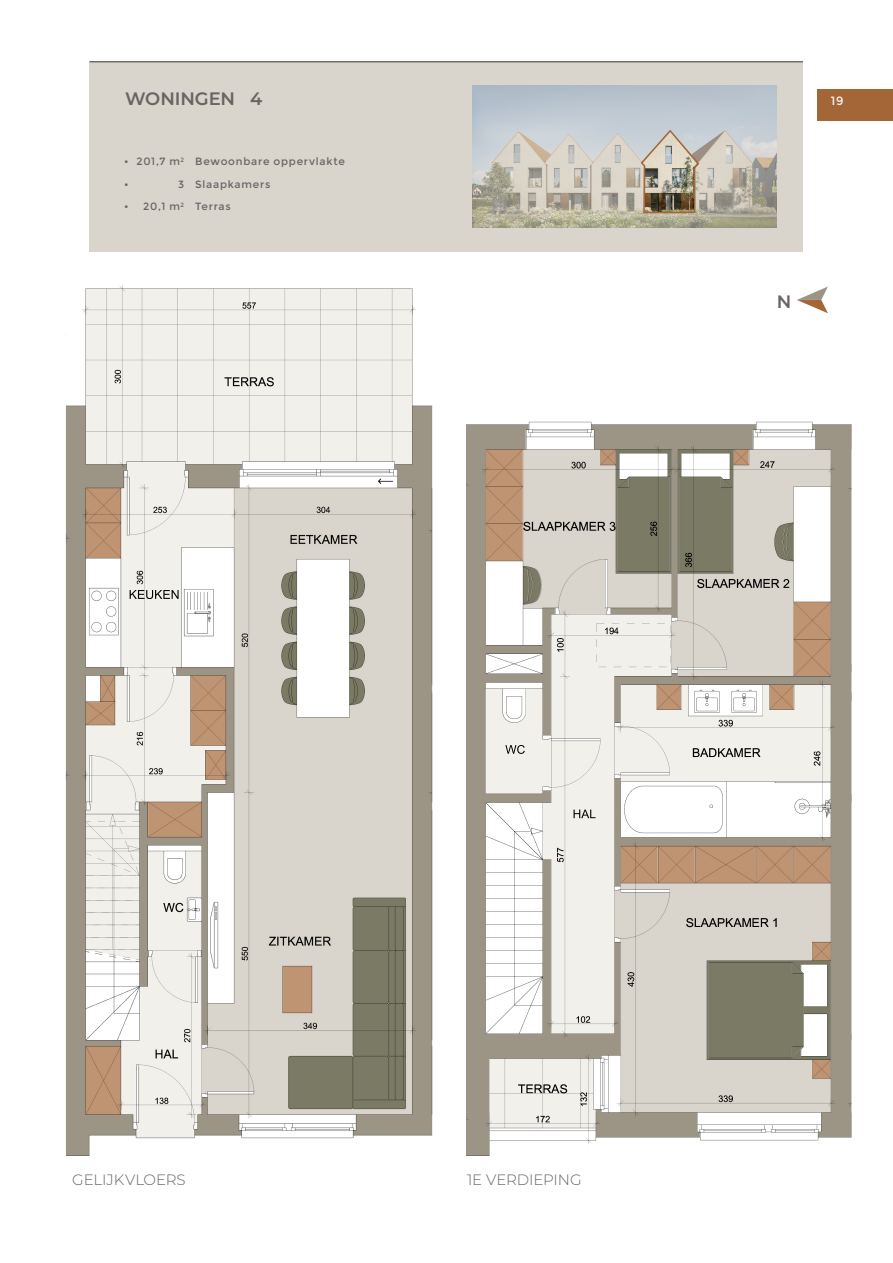
<style>
.page{position:relative;width:893px;height:1263px;background:#fff}
.page>*{position:absolute;margin:0;border:0;box-sizing:border-box;transform-origin:0 0}
._40_50___Left{font:600 18px "Montserrat";letter-spacing:-.01em;color:#696565}
._40_50___Left-2{font:300 15px "Montserrat";letter-spacing:-.01em;color:#696565}
._8_15_-_Center{font:12px "Montserrat";color:#f5f5f6}
._8_15___Left{font:10.5px "Montserrat";letter-spacing:.07em;color:#696565}
</style>
<div class="page">
<div style="left:89px;top:61px;width:714px;height:191px;background:#d9d4cc"></div>
<hr style="left:90px;top:61px;width:713px;height:1px;background:#696565">
<hr style="left:89px;top:61px;width:713px;height:1px;background:#696565">
<svg style="left:472px;top:85px;width:305px;height:143px"></svg>
<div style="left:817px;top:90px;width:76px;height:31px;background:#a46637"></div>
<svg style="left:545px;top:134px;width:48px;height:29px"></svg>
<img style="left:640px;top:129px;width:60px;height:85px">
<svg style="left:797px;top:287px;width:31px;height:26px"></svg>
<img style="left:65px;top:285px;width:368px;height:871px">
<img style="left:466px;top:421px;width:386px;height:735px">
<p class="_40_50___Left" style="left:125px;top:87px;width:138px">WONINGEN 4</p>
<p class="_8_15___Left" style="left:136px;top:155px;width:49px">201,7 m<sup>2</sup></p>
<p class="_8_15___Left" style="left:178px;top:178px;width:8px">3</p>
<p class="_8_15___Left" style="left:143px;top:200px;width:42px">20,1 m<sup>2</sup></p>
<p class="_8_15___Left" style="left:124px;top:155px;width:6px">•</p>
<p class="_8_15___Left" style="left:195px;top:155px;width:151px">Bewoonbare oppervlakte</p>
<p class="_8_15___Left" style="left:124px;top:178px;width:6px">•</p>
<p class="_8_15___Left" style="left:195px;top:178px;width:77px">Slaapkamers</p>
<p class="_8_15___Left" style="left:124px;top:200px;width:6px">•</p>
<p class="_8_15___Left" style="left:195px;top:200px;width:37px">Terras</p>
<p class="_8_15_-_Center" style="left:831px;top:94px;width:14px">19</p>
<p class="_40_50___Left" style="left:777px;top:289px;width:16px">N</p>
<p class="_40_50___Left-2" style="left:72px;top:1170px;width:115px">GELIJKVLOERS</p>
<p class="_40_50___Left-2" style="left:467px;top:1170px;width:116px">1E VERDIEPING</p>
</div>
